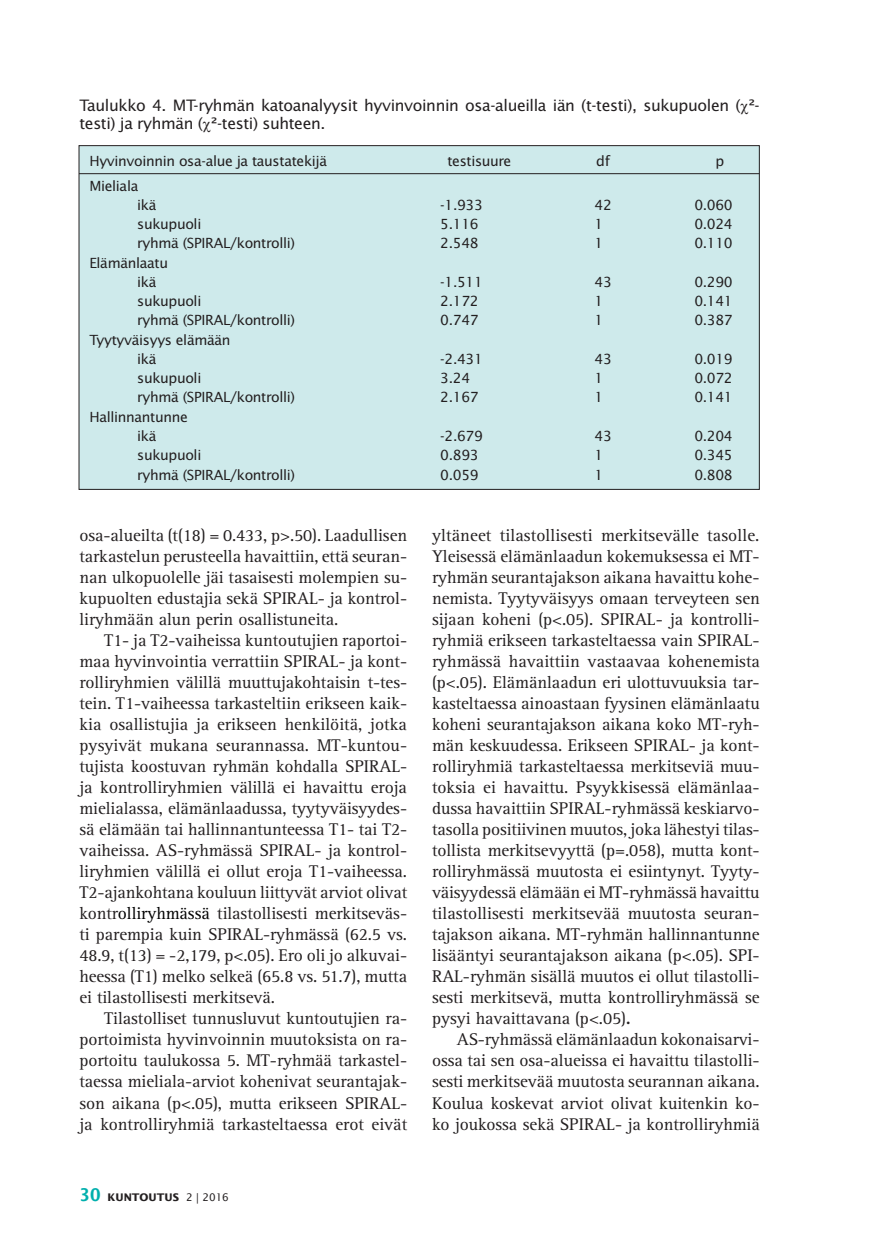
<style>
.page{position:relative;width:874px;height:1241px;background:#fff}
.page>*{position:absolute;margin:0;border:0;box-sizing:border-box;transform-origin:0 0}
.C_Teksti_2_Rotis_Ser{font:17.5px/21px "Rotis Serif Std";letter-spacing:-.005em;color:#231f20;text-align:justify}
.C_Taulukon_otsikko{font:15.75px/17.5px "Lucida Sans Std";letter-spacing:-.025em;color:#231f20}
.C_Taulukko_teksti{font:14px "Lucida Sans Std";letter-spacing:-.025em;color:#231f20}
.t1{font:700 10.5px "Lucida Sans Std";color:#231f20}
.s1{color:#000}
.s2{font-family:"Lucida Sans Typewriter Std";font-size:17.5px;color:#00afad}
.s3{font-weight:400}
.s4{font-size:21px}
</style>
<div class="page">
<div style="left:79px;top:146px;width:680px;height:343px;background:#ceeaeb"></div>
<hr style="left:79px;top:173px;width:680px;height:1px;background:#231f20">
<p class="C_Taulukon_otsikko" style="left:79px;top:97px;width:681px">Taulukko 4. MT-ryhmän katoanalyysit hyvinvoinnin osa-alueilla iän (t-testi), sukupuolen ( ²- testi) ja ryhmän ( ²-testi) suhteen.</p>
<p class="C_Taulukko_teksti" style="left:89px;top:153px;width:239px">Hyvinvoinnin osa-alue ja taustatekijä</p>
<p class="C_Taulukko_teksti" style="left:447px;top:153px;width:66px">testisuure</p>
<p class="C_Taulukko_teksti" style="left:596px;top:153px;width:15px">df</p>
<p class="C_Taulukko_teksti" style="left:715px;top:153px;width:10px">p</p>
<p class="C_Taulukko_teksti" style="left:89px;top:177px;width:51px">Mieliala</p>
<p class="C_Taulukko_teksti" style="left:137px;top:197px;width:21px">ikä</p>
<p class="C_Taulukko_teksti" style="left:440px;top:197px;width:44px">-1.933</p>
<p class="C_Taulukko_teksti" style="left:594px;top:197px;width:19px">42</p>
<p class="C_Taulukko_teksti" style="left:694px;top:197px;width:40px">0.060</p>
<p class="C_Taulukko_teksti" style="left:137px;top:216px;width:66px">sukupuoli</p>
<p class="C_Taulukko_teksti" style="left:440px;top:216px;width:40px">5.116</p>
<p class="C_Taulukko_teksti" style="left:594px;top:216px;width:10px">1</p>
<p class="C_Taulukko_teksti" style="left:694px;top:216px;width:40px">0.024</p>
<p class="C_Taulukko_teksti" style="left:137px;top:235px;width:159px">ryhmä (SPIRAL/kontrolli)</p>
<p class="C_Taulukko_teksti" style="left:440px;top:235px;width:40px">2.548</p>
<p class="C_Taulukko_teksti" style="left:594px;top:235px;width:10px">1</p>
<p class="C_Taulukko_teksti" style="left:694px;top:235px;width:40px">0.110</p>
<p class="C_Taulukko_teksti" style="left:89px;top:254px;width:80px">Elämänlaatu</p>
<p class="C_Taulukko_teksti" style="left:137px;top:274px;width:21px">ikä</p>
<p class="C_Taulukko_teksti" style="left:440px;top:274px;width:44px">-1.511</p>
<p class="C_Taulukko_teksti" style="left:594px;top:274px;width:19px">43</p>
<p class="C_Taulukko_teksti" style="left:694px;top:274px;width:40px">0.290</p>
<p class="C_Taulukko_teksti" style="left:137px;top:293px;width:66px">sukupuoli</p>
<p class="C_Taulukko_teksti" style="left:440px;top:293px;width:40px">2.172</p>
<p class="C_Taulukko_teksti" style="left:594px;top:293px;width:10px">1</p>
<p class="C_Taulukko_teksti" style="left:694px;top:293px;width:40px">0.141</p>
<p class="C_Taulukko_teksti" style="left:137px;top:312px;width:159px">ryhmä (SPIRAL/kontrolli)</p>
<p class="C_Taulukko_teksti" style="left:440px;top:312px;width:40px">0.747</p>
<p class="C_Taulukko_teksti" style="left:594px;top:312px;width:10px">1</p>
<p class="C_Taulukko_teksti" style="left:694px;top:312px;width:40px">0.387</p>
<p class="C_Taulukko_teksti" style="left:89px;top:331px;width:143px">Tyytyväisyys elämään</p>
<p class="C_Taulukko_teksti" style="left:137px;top:351px;width:21px">ikä</p>
<p class="C_Taulukko_teksti" style="left:440px;top:351px;width:44px">-2.431</p>
<p class="C_Taulukko_teksti" style="left:594px;top:351px;width:19px">43</p>
<p class="C_Taulukko_teksti" style="left:694px;top:351px;width:40px">0.019</p>
<p class="C_Taulukko_teksti" style="left:137px;top:370px;width:66px">sukupuoli</p>
<p class="C_Taulukko_teksti" style="left:440px;top:370px;width:31px">3.24</p>
<p class="C_Taulukko_teksti" style="left:594px;top:370px;width:10px">1</p>
<p class="C_Taulukko_teksti" style="left:694px;top:370px;width:40px">0.072</p>
<p class="C_Taulukko_teksti" style="left:137px;top:389px;width:159px">ryhmä (SPIRAL/kontrolli)</p>
<p class="C_Taulukko_teksti" style="left:440px;top:389px;width:40px">2.167</p>
<p class="C_Taulukko_teksti" style="left:594px;top:389px;width:10px">1</p>
<p class="C_Taulukko_teksti" style="left:694px;top:389px;width:40px">0.141</p>
<p class="C_Taulukko_teksti" style="left:89px;top:408px;width:100px">Hallinnantunne</p>
<p class="C_Taulukko_teksti" style="left:137px;top:428px;width:21px">ikä</p>
<p class="C_Taulukko_teksti" style="left:440px;top:428px;width:44px">-2.679</p>
<p class="C_Taulukko_teksti" style="left:594px;top:428px;width:19px">43</p>
<p class="C_Taulukko_teksti" style="left:694px;top:428px;width:40px">0.204</p>
<p class="C_Taulukko_teksti" style="left:137px;top:447px;width:66px">sukupuoli</p>
<p class="C_Taulukko_teksti" style="left:440px;top:447px;width:40px">0.893</p>
<p class="C_Taulukko_teksti" style="left:594px;top:447px;width:10px">1</p>
<p class="C_Taulukko_teksti" style="left:694px;top:447px;width:40px">0.345</p>
<p class="C_Taulukko_teksti" style="left:137px;top:466px;width:159px">ryhmä (SPIRAL/kontrolli)</p>
<p class="C_Taulukko_teksti" style="left:440px;top:466px;width:40px">0.059</p>
<p class="C_Taulukko_teksti" style="left:594px;top:466px;width:10px">1</p>
<p class="C_Taulukko_teksti" style="left:694px;top:466px;width:40px">0.808</p>
<p class="C_Teksti_2_Rotis_Ser" style="left:79px;top:525px;width:329px">osa-alueilta (t(18) = 0.433, p&gt;.50). Laadullisen tarkastelun perusteella havaittiin, että seuran&shy;nan ulkopuolelle jäi tasaisesti molempien su&shy;kupuolten edustajia sekä SPIRAL- ja kontrol&shy;liryhmään alun perin osallistuneita.</p>
<p class="C_Teksti_2_Rotis_Ser" style="left:79px;top:630px;width:329px;text-indent:25px">T1- ja T2-vaiheissa kuntoutujien raportoi&shy;maa hyvinvointia verrattiin SPIRAL- ja kont&shy;rolliryhmien välillä muuttujakohtaisin t-tes&shy;tein. T1-vaiheessa tarkasteltiin erikseen kaik&shy;kia osallistujia ja erikseen henkilöitä, jotka pysyivät mukana seurannassa. MT-kuntou&shy;tujista koostuvan ryhmän kohdalla SPIRAL&shy;ja kontrolliryhmien välillä ei havaittu eroja mielialassa, elämänlaadussa, tyytyväisyydes&shy;sä elämään tai hallinnantunteessa T1- tai T2- vaiheissa. AS-ryhmässä SPIRAL- ja kontrol&shy;liryhmien välillä ei ollut eroja T1-vaiheessa.<br>T2-ajankohtana kouluun liittyvät arviot olivat kontr<span class="s1">olliryhmässä</span> tilastollisesti merkitseväs&shy;ti parempia kuin SPIRAL-ryhmässä (62.5 vs.<br>48.9, t(13) = -2,179, p&lt;.05). Ero oli jo alkuvai&shy;heessa (T1) melko selkeä (65.8 vs. 51.7), mutta ei tilastollisesti merkitsevä.</p>
<p class="C_Teksti_2_Rotis_Ser" style="left:79px;top:1008px;width:329px;text-indent:25px">Tilastolliset tunnusluvut kuntoutujien ra&shy;portoimista hyvinvoinnin muutoksista on ra&shy;portoitu taulukossa 5. MT-ryhmää tarkastel&shy;taessa mieliala-arviot kohenivat seurantajak&shy;son aikana (p&lt;.05), mutta erikseen SPIRAL&shy;ja kontrolliryhmiä tarkasteltaessa erot eivät</p>
<p class="t1" style="left:79px;top:1191px;width:151px"><span class="s2">30</span> KUNTOUTUS <span class="s3">2 | 2016</span></p>
<p class="C_Teksti_2_Rotis_Ser" style="left:432px;top:525px;width:329px">yltäneet tilastollisesti merkitsevälle tasolle.<br>Yleisessä elämänlaadun kokemuksessa ei MT&shy;ryhmän seurantajakson aikana havaittu kohe&shy;nemista. Tyytyväisyys omaan terveyteen sen sijaan koheni (p&lt;.05). SPIRAL- ja kontrolli&shy;ryhmiä erikseen tarkasteltaessa vain SPIRAL&shy;ryhmässä havaittiin vastaavaa kohenemista (p&lt;.05). Elämänlaadun eri ulottuvuuksia tar&shy;kasteltaessa ainoastaan fyysinen elämänlaatu koheni seurantajakson aikana koko MT-ryh&shy;män keskuudessa. Erikseen SPIRAL- ja kont&shy;rolliryhmiä tarkasteltaessa merkitseviä muu&shy;toksia ei havaittu. Psyykkisessä elämänlaa&shy;dussa havaittiin SPIRAL-ryhmässä keskiarvo&shy;tasolla positiivinen muutos, joka lähestyi tilas&shy;tollista merkitsevyyttä (p=.058), mutta kont&shy;rolliryhmässä muutosta ei esiintynyt. Tyyty&shy;väisyydessä elämään ei MT-ryhmässä havaittu tilastollisesti merkitsevää muutosta seuran&shy;tajakson aikana. MT-ryhmän hallinnantunne lisääntyi seurantajakson aikana (p&lt;.05). SPI-RAL-ryhmän sisällä muutos ei ollut tilastolli&shy;sesti merkitsevä, mutta kontrolliryhmässä se pysyi havaittavana (p&lt;.05)<span class="s4">.</span></p>
<p class="C_Teksti_2_Rotis_Ser" style="left:432px;top:1029px;width:329px;text-indent:25px">AS-ryhmässä elämänlaadun kokonaisarvi&shy;ossa tai sen osa-alueissa ei havaittu tilastolli&shy;sesti merkitsevää muutosta seurannan aikana.<br>Koulua koskevat arviot olivat kuitenkin ko&shy;ko joukossa sekä SPIRAL- ja kontrolliryhmiä</p>
</div>
